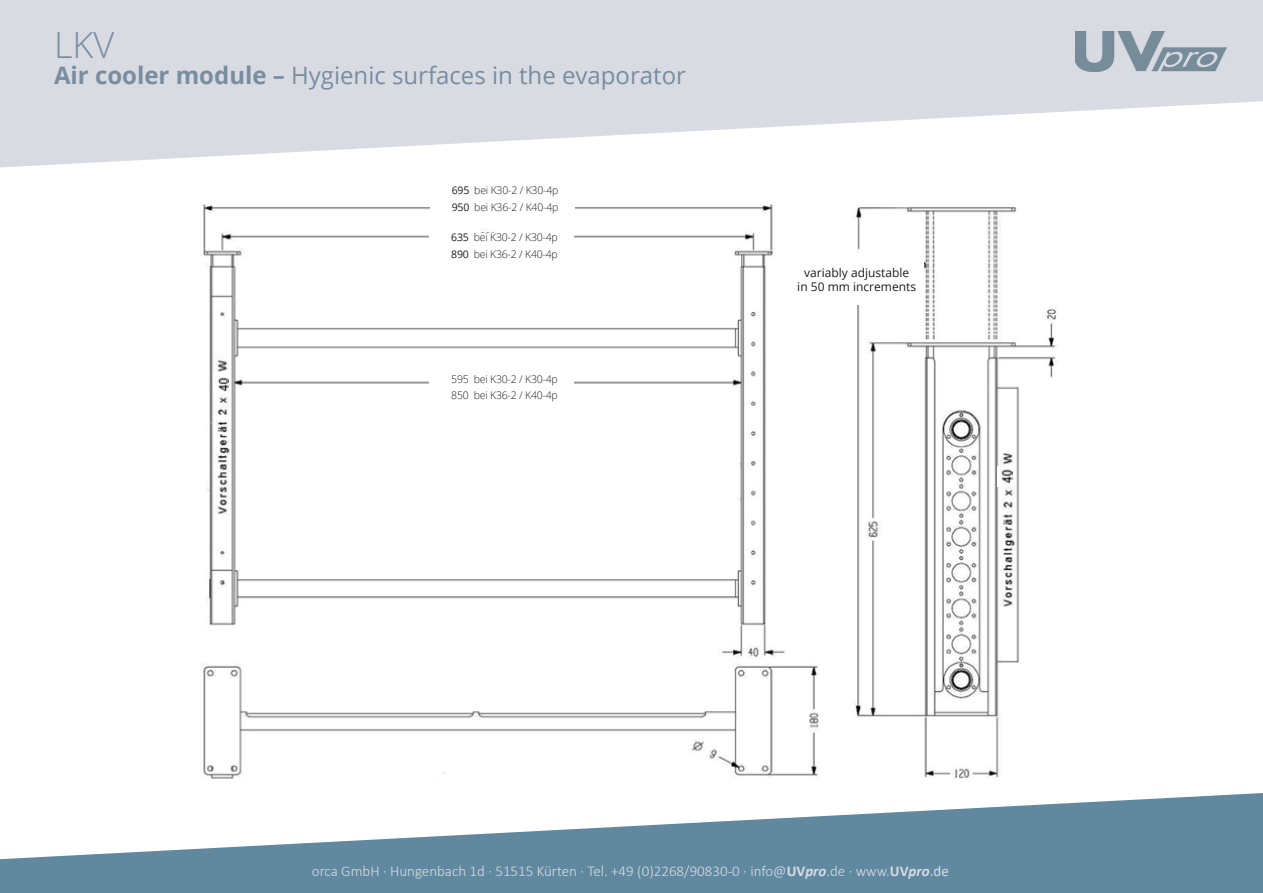
<style>
.page{position:relative;width:1263px;height:893px;background:#fff}
.page>*{position:absolute;margin:0;border:0;box-sizing:border-box;transform-origin:0 0}
.t1{font:300 36px "Open Sans";color:#788da0}
.t2{font:24px "Open Sans";color:#788da0}
.t3{font:300 15px "Calibri";color:#d9dbe3}
.t4{font:12px/14.4px "Open Sans";color:#1d1d1b;text-align:center}
.t5{font:300 10.5px/16.5px "Open Sans";letter-spacing:-.02em;color:#1d1d1b}
.s1{font-weight:700}
.s2{font-weight:400}
.s3{font-weight:700;font-style:italic}
</style>
<div class="page">
<svg style="left:0;top:0;width:1263px;height:167px;fill:#d9dbe3"></svg>
<img style="left:1075px;top:31px;width:151px;height:40px">
<svg style="left:0;top:793px;width:1263px;height:100px;fill:#6089a0"></svg>
<img style="left:185px;top:204px;width:874px;height:599px">
<div style="left:430px;top:186px;width:145px;height:41px;background:#fff"></div>
<div style="left:430px;top:374px;width:144px;height:41px;background:#fff"></div>
<img style="left:997px;top:467px;width:15px;height:19px">
<img style="left:214px;top:374px;width:15px;height:20px">
<div style="left:430px;top:233px;width:144px;height:40px;background:#fff"></div>
<div style="left:781px;top:254px;width:142px;height:50px;background:#fff"></div>
<h1 class="t1" style="left:54px;top:20px;width:62px">LKV</h1>
<h2 class="t2" style="left:54px;top:58px;width:633px"><span class="s1">Air cooler module –</span> Hygienic surfaces in the evaporator</h2>
<p class="t5" style="left:452px;top:182px;width:108px"><span class="s2">695</span> bei K30-2 / K30-4p<br><span class="s2">950</span> bei K36-2 / K40-4p</p>
<p class="t5" style="left:451px;top:229px;width:108px"><span class="s2">635</span> bei K30-2 / K30-4p<br><span class="s2">890</span> bei K36-2 / K40-4p</p>
<p class="t5" style="left:451px;top:370px;width:108px">595 bei K30-2 / K30-4p<br>850 bei K36-2 / K40-4p</p>
<p class="t4" style="left:797px;top:265px;width:120px">variably adjustable<br>in 50 mm increments</p>
<h3 class="t3" style="left:312px;top:861px;width:638px">orca GmbH · Hungenbach 1d · 51515 Kürten · Tel. +49 (0)2268/90830-0 · info@<span class="s1">UV</span><span class="s3">pro</span>.de · www.<span class="s1">UV</span><span class="s3">pro</span><span class="s2">.de</span></h3>
</div>
